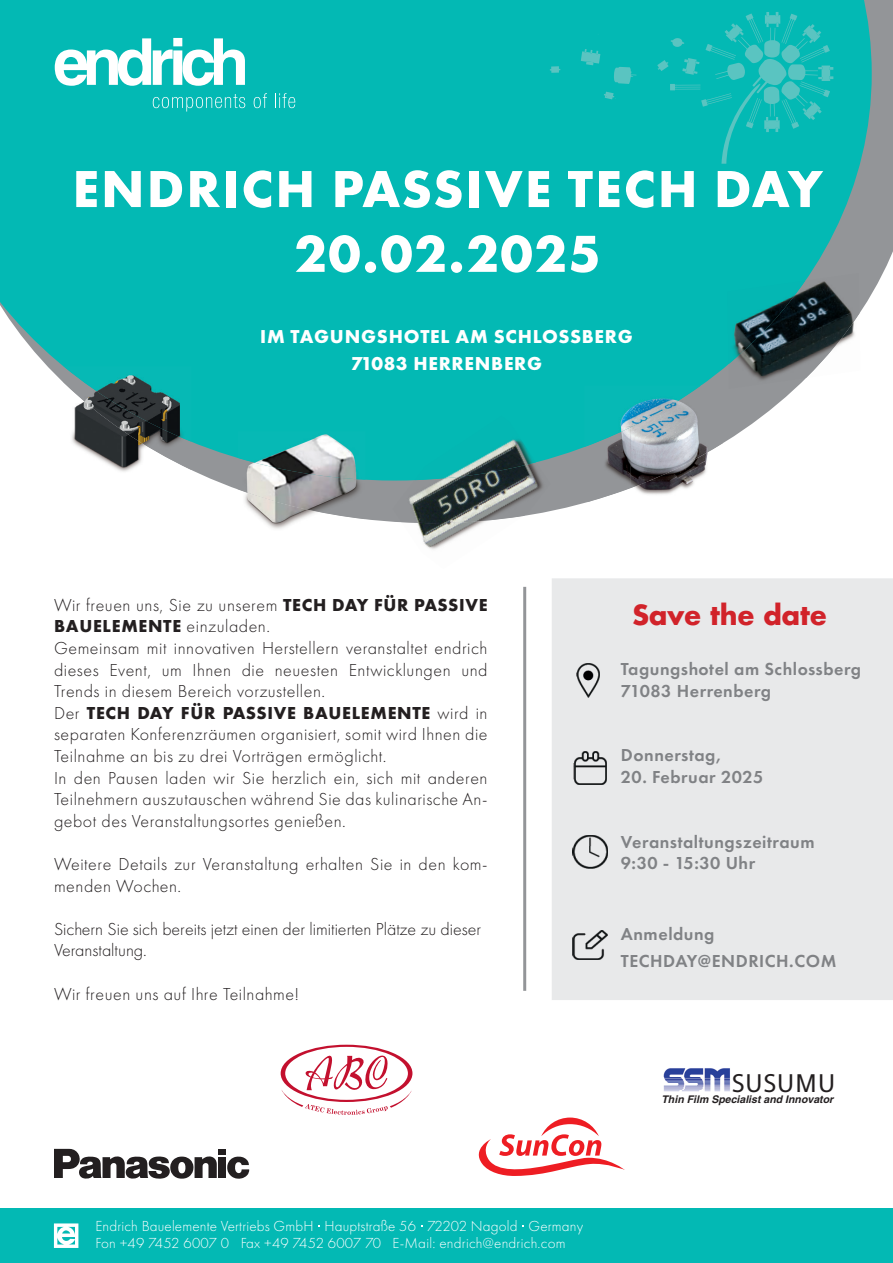
<style>
.page{position:relative;width:893px;height:1263px;background:#fff}
.page>*{position:absolute;margin:0;border:0;box-sizing:border-box;transform-origin:0 0}
.t1{font:700 54px/64.8px "Futura PT";letter-spacing:.04em;color:#fff;text-align:center}
.t2{font:700 27px "Futura LT Pro";color:#d1232a}
.t3{font:26.4px "Myriad";color:#231f20}
.t4{font:700 19.35px/27px "Futura PT";letter-spacing:.04em;color:#fff;text-align:center}
.t5{font:300 18px/21.6px "Futura PT";letter-spacing:.03em;color:#231f20}
.t6{font:600 18px/21.6px "Futura PT";letter-spacing:.03em;color:#808285}
.t7{font:300 18px/21.6px "Futura PT";color:#231f20}
.t8{font:300 15.15px/17.2px "Futura PT";letter-spacing:.01em;color:#fff}
.t9{font:italic 700 10.5px "Helvetica";color:#231f20}
.s1{font-weight:700}
.s2{font-family:"Helvetica";font-size:24.75px}
</style>
<div class="page">
<div style="left:552px;top:578px;width:341px;height:422px;background:#e8e9ea"></div>
<svg style="left:214px;top:0;width:679px;height:522px"></svg>
<svg style="left:0;top:0;width:872px;height:480px;background:#18bcb8"></svg>
<div style="left:0;top:1208px;width:893px;height:55px;background:#03b9b4"></div>
<svg style="left:550px;top:66px;width:10px;height:7px"></svg>
<svg style="left:604px;top:92px;width:12px;height:7px"></svg>
<svg style="left:614px;top:67px;width:23px;height:17px"></svg>
<svg style="left:581px;top:49px;width:19px;height:16px"></svg>
<svg style="left:657px;top:12px;width:176px;height:152px;background:#12bab6"></svg>
<svg style="left:55px;top:38px;width:190px;height:48px"></svg>
<svg style="left:153px;top:94px;width:92px;height:18px;background:#24c2bd"></svg>
<svg style="left:254px;top:93px;width:13px;height:15px"></svg>
<svg style="left:275px;top:93px;width:20px;height:15px"></svg>
<svg style="left:54px;top:1149px;width:163px;height:30px"></svg>
<div style="left:218px;top:1157px;width:8px;height:21px;background:#231f20"></div>
<div style="left:218px;top:1149px;width:8px;height:5px;background:#231f20"></div>
<svg style="left:227px;top:1156px;width:22px;height:23px"></svg>
<svg style="left:479px;top:1117px;width:146px;height:59px"></svg>
<img style="left:664px;top:1068px;width:66px;height:24px">
<svg style="left:281px;top:1045px;width:131px;height:70px"></svg>
<img style="left:64px;top:470px;width:127px;height:7px">
<img style="left:64px;top:442px;width:127px;height:28px">
<img style="left:64px;top:366px;width:127px;height:76px">
<img style="left:238px;top:519px;width:127px;height:10px">
<img style="left:238px;top:480px;width:127px;height:39px">
<img style="left:238px;top:431px;width:127px;height:49px">
<img style="left:417px;top:523px;width:66px;height:27px">
<img style="left:393px;top:462px;width:157px;height:61px">
<img style="left:414px;top:416px;width:122px;height:64px">
<img style="left:631px;top:488px;width:92px;height:14px">
<img style="left:631px;top:386px;width:92px;height:102px">
<img style="left:584px;top:447px;width:47px;height:55px">
<img style="left:584px;top:386px;width:117px;height:61px">
<img style="left:728px;top:273px;width:131px;height:116px">
<img style="left:727px;top:281px;width:78px;height:83px">
<svg style="left:54px;top:1223px;width:24px;height:25px"></svg>
<hr style="left:523px;top:587px;width:3px;height:404px;background:#939598">
<img style="left:577px;top:663px;width:23px;height:34px">
<img style="left:573px;top:930px;width:35px;height:30px">
<img style="left:573px;top:835px;width:35px;height:34px">
<img style="left:574px;top:751px;width:33px;height:34px">
<h1 class="t1" style="left:72px;top:155px;width:752px">ENDRICH PASSIVE TECH DAY<br>20.02.2025</h1>
<p class="t4" style="left:260px;top:323px;width:374px">IM TAGUNGSHOTEL AM SCHLOSSBERG<br>71083 HERRENBERG</p>
<p class="t5" style="left:54px;top:594px;width:435px">Wir freuen uns, Sie zu unserem <span class="s1">TECH DAY FÜR PASSIVE BAUELEMENTE</span> einzuladen.<br>Gemeinsam mit innovativen Herstellern veranstaltet endrich dieses Event, um Ihnen die neuesten Entwicklungen und Trends in diesem Bereich vorzustellen.<br>Der <span class="s1">TECH DAY FÜR PASSIVE BAUELEMENTE</span> wird in separaten Konferenzräumen organisiert, somit wird Ihnen die Teilnahme an bis zu drei Vorträgen ermöglicht.<br>In den Pausen laden wir Sie herzlich ein, sich mit anderen Teilnehmern auszutauschen während Sie das kulinarische An&shy;gebot des Veranstaltungsortes genießen.</p>
<p class="t5" style="left:54px;top:853px;width:435px">Weitere Details zur Veranstaltung erhalten Sie in den kom&shy;menden Wochen.</p>
<p class="t7" style="left:54px;top:918px;width:429px">Sichern Sie sich bereits jetzt einen der limitierten Plätze zu dieser<br>Veranstaltung.</p>
<p class="t5" style="left:54px;top:983px;width:247px">Wir freuen uns auf Ihre Teilnahme!</p>
<h2 class="t2" style="left:632px;top:594px;width:195px">Save the date</h2>
<p class="t6" style="left:621px;top:658px;width:242px">Tagungshotel am Schlossberg<br>71083 Herrenberg</p>
<p class="t6" style="left:621px;top:744px;width:102px">Donnerstag,</p>
<p class="t6" style="left:621px;top:766px;width:144px">20. Februar 2025</p>
<p class="t6" style="left:621px;top:831px;width:195px">Veranstaltungszeitraum<br>9:30 - 15:30 Uhr</p>
<p class="t6" style="left:621px;top:920px;width:217px;line-height:27px">Anmeldung<br>TECHDAY@ENDRICH.COM</p>
<h3 class="t3" style="left:732px;top:1069px;width:105px">SUSU<span class="s2">M</span>U</h3>
<p class="t9" style="left:661px;top:1093px;width:173px">Thin Film Specialist and Innovator</p>
<p class="t8" style="left:95px;top:1217px;width:489px">Endrich Bauelemente Vertriebs GmbH Hauptstraße 56 72202 Nagold Germany<br>Fon +49 7452 6007 0 Fax +49 7452 6007 70 E-Mail: endrich@endrich.com</p>
</div>
